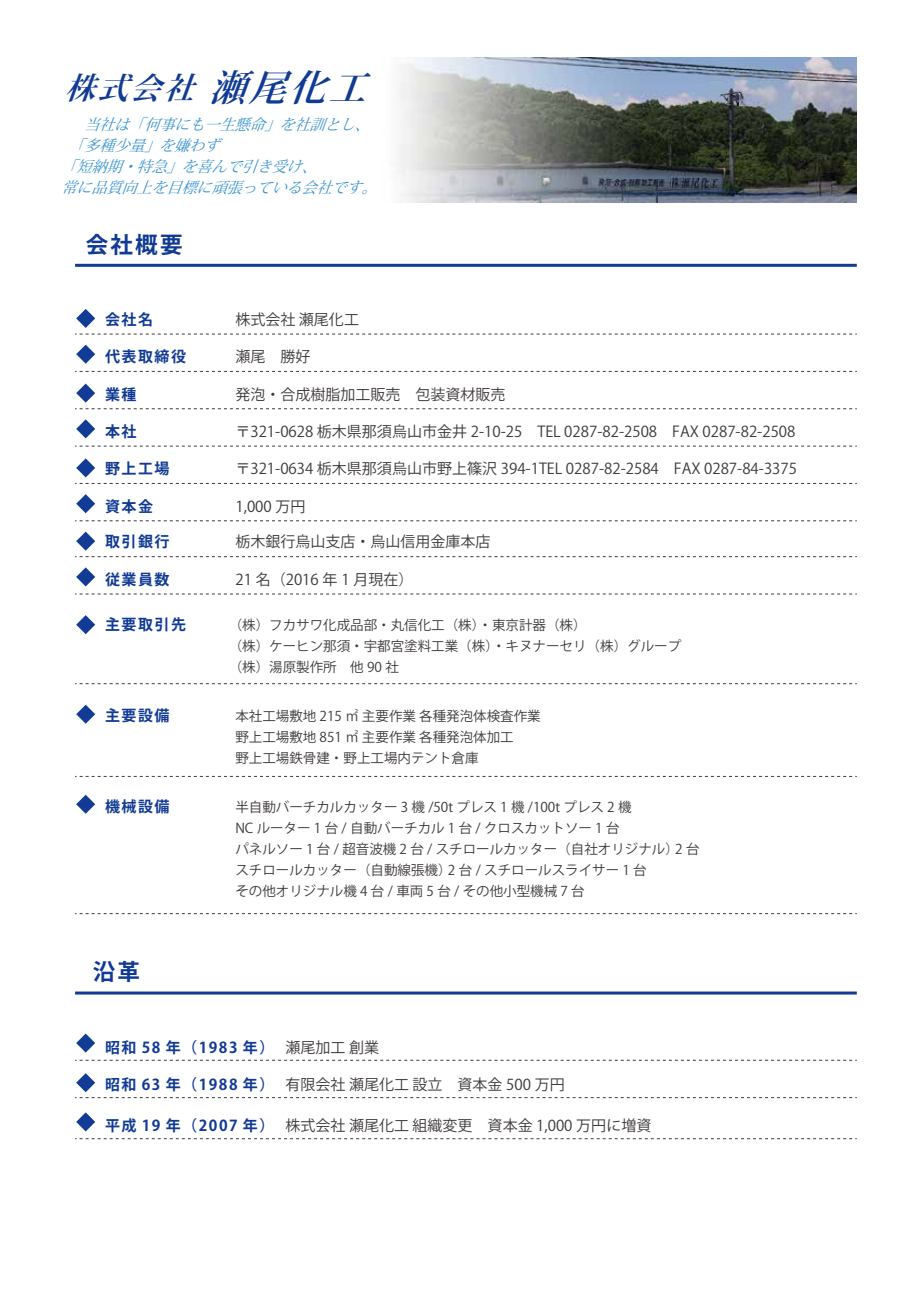
<style>
.page{position:relative;width:919px;height:1289px;background:#fff}
.page>*{position:absolute;margin:0;border:0;box-sizing:border-box;transform-origin:0 0}
.t1{font:italic 700 30px "Koz Min Pro";color:#113a95}
.t2{font:700 22.5px "Koz Go Pro";letter-spacing:.1em;color:#113a95}
.t3{font:15px "Koz Go Pr 6 N";color:#3e3a39}
.t4{font:italic 15px "Koz Min Pro";color:#3591d0}
.t5{font:700 15px "Koz Go Pro";letter-spacing:.1em;color:#113a95}
.t6{font:13.5px/21px "Koz Go Pr 6 N";color:#3e3a39}
.s1{font-size:36.3px}
.s2{font-family:"Koz Go Pr 6 N";font-weight:400;color:#3e3a39}
.s3{font-family:"Koz Go Pro";font-weight:700;color:#113a95}
</style>
<div class="page">
<img style="left:399px;top:57px;width:457px;height:145px">
<hr style="left:75px;top:264px;width:781px;height:3px;background:#113b95">
<svg style="left:75px;top:334px;width:781px;height:1px"></svg>
<svg style="left:75px;top:371px;width:781px;height:1px"></svg>
<svg style="left:75px;top:408px;width:781px;height:1px"></svg>
<svg style="left:75px;top:446px;width:781px;height:1px"></svg>
<svg style="left:75px;top:483px;width:781px;height:1px"></svg>
<svg style="left:75px;top:520px;width:781px;height:1px"></svg>
<svg style="left:75px;top:556px;width:781px;height:1px"></svg>
<svg style="left:75px;top:593px;width:781px;height:1px"></svg>
<svg style="left:75px;top:683px;width:781px;height:1px"></svg>
<svg style="left:75px;top:776px;width:781px;height:1px"></svg>
<svg style="left:75px;top:913px;width:781px;height:1px"></svg>
<hr style="left:75px;top:991px;width:781px;height:3px;background:#113b95">
<svg style="left:76px;top:309px;width:19px;height:19px"></svg>
<svg style="left:76px;top:344px;width:19px;height:20px"></svg>
<svg style="left:76px;top:383px;width:19px;height:19px"></svg>
<svg style="left:76px;top:419px;width:19px;height:19px"></svg>
<svg style="left:76px;top:458px;width:19px;height:19px"></svg>
<svg style="left:76px;top:494px;width:19px;height:19px"></svg>
<svg style="left:76px;top:531px;width:19px;height:19px"></svg>
<svg style="left:76px;top:567px;width:19px;height:19px"></svg>
<svg style="left:76px;top:615px;width:19px;height:19px"></svg>
<svg style="left:76px;top:704px;width:19px;height:19px"></svg>
<svg style="left:76px;top:794px;width:19px;height:19px"></svg>
<svg style="left:75px;top:1059px;width:781px;height:1px"></svg>
<svg style="left:75px;top:1138px;width:781px;height:1px"></svg>
<svg style="left:76px;top:1033px;width:19px;height:19px"></svg>
<svg style="left:75px;top:1073px;width:781px;height:25px"></svg>
<svg style="left:76px;top:1112px;width:19px;height:19px"></svg>
<h1 class="t1" style="left:64px;top:66px;width:320px">株式会社 <span class="s1">瀬尾化工</span></h1>
<p class="t4" style="left:84px;top:114px;width:294px">当社は「何事にも一生懸命」を社訓とし、</p>
<p class="t4" style="left:69px;top:135px;width:159px">「多種少量」を嫌わず</p>
<p class="t4" style="left:61px;top:156px;width:264px">「短納期・特急」を喜んで引き受け、</p>
<p class="t4" style="left:61px;top:177px;width:324px">常に品質向上を目標に頑張っている会社です。</p>
<h2 class="t2" style="left:86px;top:230px;width:98px">会社概要</h2>
<p class="t5" style="left:105px;top:310px;width:49px">会社名</p>
<p class="t3" style="left:235px;top:311px;width:125px">株式会社 瀬尾化工</p>
<p class="t5" style="left:105px;top:347px;width:82px">代表取締役</p>
<p class="t3" style="left:235px;top:348px;width:76px">瀬尾　勝好</p>
<p class="t5" style="left:105px;top:384px;width:33px">業種</p>
<p class="t3" style="left:235px;top:385px;width:271px">発泡・合成樹脂加工販売　包装資材販売</p>
<p class="t5" style="left:105px;top:422px;width:33px">本社</p>
<p class="t3" style="left:235px;top:423px;width:561px">〒321-0628 栃木県那須烏山市金井 2-10-25　TEL 0287-82-2508　FAX 0287-82-2508</p>
<p class="t5" style="left:105px;top:459px;width:66px">野上工場</p>
<p class="t3" style="left:235px;top:460px;width:563px">〒321-0634 栃木県那須烏山市野上篠沢 394-1TEL 0287-82-2584　FAX 0287-84-3375</p>
<p class="t5" style="left:105px;top:496px;width:49px">資本金</p>
<p class="t3" style="left:235px;top:497px;width:72px">1,000 万円</p>
<p class="t5" style="left:105px;top:532px;width:66px">取引銀行</p>
<p class="t3" style="left:235px;top:533px;width:256px">栃木銀行烏山支店・烏山信用金庫本店</p>
<p class="t5" style="left:105px;top:569px;width:66px">従業員数</p>
<p class="t3" style="left:235px;top:571px;width:179px">21 名（2016 年 1 月現在）</p>
<p class="t5" style="left:105px;top:614px;width:82px">主要取引先</p>
<p class="t6" style="left:229px;top:614px;width:454px">（株）フカサワ化成品部・丸信化工（株）・東京計器（株）<br>（株）ケーヒン那須・宇都宮塗料工業（株）・キヌナーセリ（株）グループ（株）湯原製作所　他 90 社</p>
<p class="t5" style="left:105px;top:705px;width:66px">主要設備</p>
<p class="t6" style="left:235px;top:705px;width:307px">本社工場敷地 215 ㎡ 主要作業 各種発泡体検査作業野上工場敷地 851 ㎡ 主要作業 各種発泡体加工<br>野上工場鉄骨建・野上工場内テント倉庫</p>
<p class="t5" style="left:105px;top:796px;width:66px">機械設備</p>
<p class="t6" style="left:235px;top:796px;width:465px">半自動バーチカルカッター 3 機 /50t プレス 1 機 /100t プレス 2 機<br>NC ルーター 1 台 / 自動バーチカル 1 台 / クロスカットソー 1 台<br>パネルソー 1 台 / 超音波機 2 台 / スチロールカッター（自社オリジナル）2 台スチロールカッター（自動線張機）2 台 / スチロールスライサー 1 台<br>その他オリジナル機 4 台 / 車両 5 台 / その他小型機械 7 台</p>
<h2 class="t2" style="left:93px;top:957px;width:49px">沿革</h2>
<p class="t5" style="left:105px;top:1037px;width:275px">昭和 58 年（1983 年） <span class="s2">瀬尾加工 創業</span></p>
<p class="t3" style="left:105px;top:1075px;width:461px"><span class="s3">昭和 63 年（1988 年）</span> 有限会社 瀬尾化工 設立　資本金 500 万円</p>
<p class="t3" style="left:105px;top:1116px;width:547px"><span class="s3">平成 19 年（2007 年）</span> 株式会社 瀬尾化工 組織変更　資本金 1,000 万円に増資</p>
</div>
